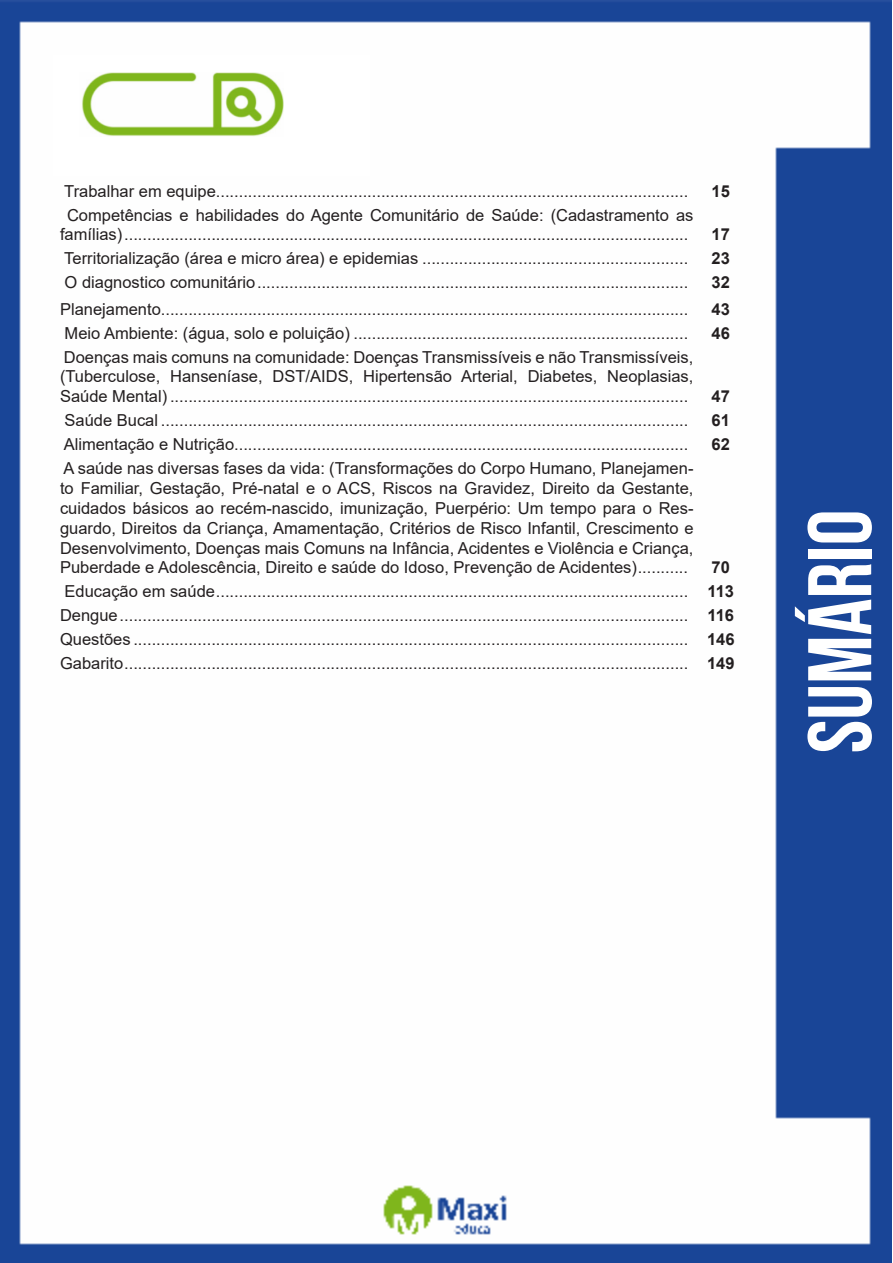
<style>
.page{position:relative;width:893px;height:1263px;background:#fff}
.page>*{position:absolute;margin:0;border:0;box-sizing:border-box;transform-origin:0 0}
.t1{font:700 90px "Bebas Neue";color:#fff}
.ALTERNATIVAS{font:16.5px/19.8px "Arial";color:#231f20;text-align:justify}
.INDICE{font:700 16.5px "Arial";color:#231f20}
</style>
<div class="page">
<img style="left:0;top:0;width:892px;height:1263px">
<div style="left:53px;top:55px;width:317px;height:121px;background:#fff"></div>
<img style="left:82px;top:72px;width:201px;height:64px">
<p class="ALTERNATIVAS" style="left:64px;top:181px;width:626px">Trabalhar em equipe.......................................................................................................</p>
<p class="INDICE" style="left:712px;top:179px;width:20px">15</p>
<p class="ALTERNATIVAS" style="left:60px;top:205px;width:635px;text-align:center">Competências e habilidades do Agente Comunitário de Saúde: (Cadastramento as famílias)...........................................................................................................................</p>
<p class="INDICE" style="left:712px;top:223px;width:20px">17</p>
<p class="ALTERNATIVAS" style="left:64px;top:249px;width:625px">Territorialização (área e micro área) e epidemias ..........................................................</p>
<p class="INDICE" style="left:712px;top:247px;width:20px">23</p>
<p class="ALTERNATIVAS" style="left:65px;top:273px;width:625px">O diagnostico comunitário..............................................................................................</p>
<p class="INDICE" style="left:712px;top:271px;width:20px">32</p>
<p class="ALTERNATIVAS" style="left:60px;top:299px;width:630px">Planejamento...................................................................................................................</p>
<p class="INDICE" style="left:712px;top:297px;width:20px">43</p>
<p class="ALTERNATIVAS" style="left:65px;top:323px;width:625px">Meio Ambiente: (água, solo e poluição) .........................................................................</p>
<p class="INDICE" style="left:712px;top:321px;width:20px">46</p>
<p class="ALTERNATIVAS" style="left:60px;top:347px;width:635px">Doenças mais comuns na comunidade: Doenças Transmissíveis e não Transmissíveis, (Tuberculose, Hanseníase, DST/AIDS, Hipertensão Arterial, Diabetes, Neoplasias, Saúde Mental) .................................................................................................................</p>
<p class="INDICE" style="left:712px;top:385px;width:20px">47</p>
<p class="ALTERNATIVAS" style="left:65px;top:410px;width:625px">Saúde Bucal ...................................................................................................................</p>
<p class="INDICE" style="left:712px;top:409px;width:20px">61</p>
<p class="ALTERNATIVAS" style="left:64px;top:434px;width:626px">Alimentação e Nutrição...................................................................................................</p>
<p class="INDICE" style="left:712px;top:433px;width:20px">62</p>
<p class="ALTERNATIVAS" style="left:60px;top:458px;width:635px">A saúde nas diversas fases da vida: (Transformações do Corpo Humano, Planejamen&shy;to Familiar, Gestação, Pré-natal e o ACS, Riscos na Gravidez, Direito da Gestante, cuidados básicos ao recém-nascido, imunização, Puerpério: Um tempo para o Res&shy;guardo, Direitos da Criança, Amamentação, Critérios de Risco Infantil, Crescimento e Desenvolvimento, Doenças mais Comuns na Infância, Acidentes e Violência e Criança, Puberdade e Adolescência, Direito e saúde do Idoso, Prevenção de Acidentes)...........</p>
<p class="INDICE" style="left:712px;top:556px;width:20px">70</p>
<p class="ALTERNATIVAS" style="left:65px;top:581px;width:625px">Educação em saúde.......................................................................................................</p>
<p class="INDICE" style="left:707px;top:580px;width:28px">113</p>
<p class="ALTERNATIVAS" style="left:60px;top:606px;width:630px">Dengue............................................................................................................................</p>
<p class="INDICE" style="left:707px;top:604px;width:28px">116</p>
<p class="ALTERNATIVAS" style="left:60px;top:630px;width:630px">Questões .........................................................................................................................</p>
<p class="INDICE" style="left:707px;top:628px;width:29px">146</p>
<p class="ALTERNATIVAS" style="left:60px;top:654px;width:630px">Gabarito...........................................................................................................................</p>
<p class="INDICE" style="left:707px;top:652px;width:29px">149</p>
<h1 class="t1" style="left:791px;top:753px;width:245px;rotate:-90deg">sumário</h1>
</div>
